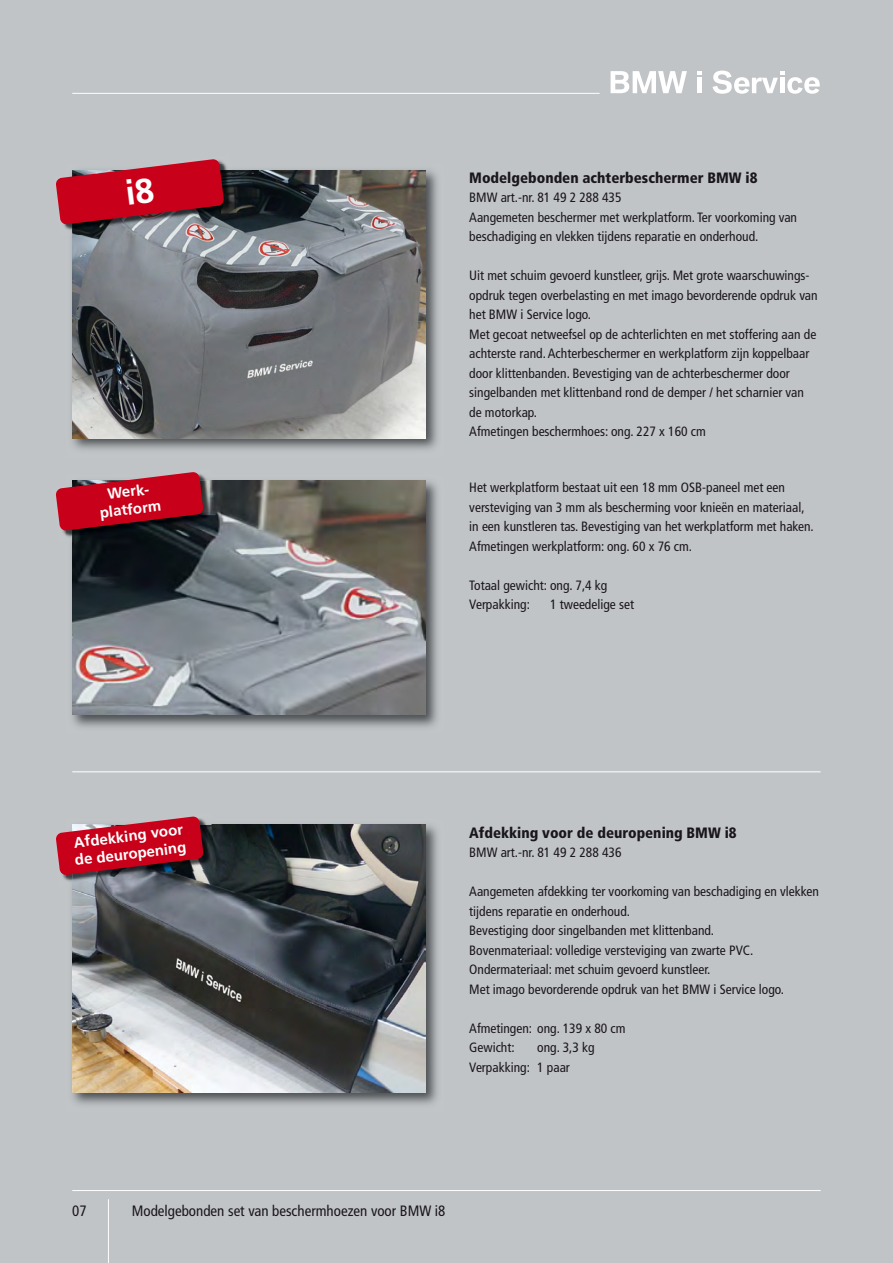
<style>
.page{position:relative;width:893px;height:1263px;background:#c1c4c7}
.page>*{position:absolute;margin:0;border:0;box-sizing:border-box;transform-origin:0 0}
.t1{font:900 condensed 15px "Frutiger";color:#1a171c}
.t2{font:condensed 15px "Frutiger";color:#1a171c}
.t3{font:700 15px/17.7px "Frutiger";color:#fff;text-align:center}
.t4{font:condensed 13.5px/19.5px "Frutiger";color:#1a171c}
</style>
<div class="page">
<hr style="left:72px;top:771px;width:749px;height:1px;background:#fff">
<img style="left:72px;top:824px;width:366px;height:281px">
<img style="left:72px;top:825px;width:353px;height:268px">
<img style="left:72px;top:170px;width:366px;height:280px">
<img style="left:72px;top:170px;width:353px;height:268px">
<img style="left:72px;top:480px;width:366px;height:248px">
<img style="left:72px;top:480px;width:353px;height:234px">
<hr style="left:72px;top:1190px;width:749px;height:1px;background:#fff">
<hr style="left:108px;top:1199px;width:1px;height:64px;background:#fff">
<img style="left:64px;top:225px;width:8px;height:6px">
<img style="left:224px;top:163px;width:4px;height:7px">
<img style="left:72px;top:170px;width:165px;height:66px">
<img style="left:63px;top:531px;width:9px;height:7px">
<img style="left:72px;top:480px;width:145px;height:62px">
<svg style="left:56px;top:472px;width:148px;height:59px;background:#a91e31"></svg>
<img style="left:63px;top:875px;width:9px;height:7px">
<img style="left:204px;top:821px;width:8px;height:4px">
<img style="left:72px;top:825px;width:145px;height:61px">
<svg style="left:56px;top:816px;width:148px;height:59px;background:#b2273a"></svg>
<hr style="left:72px;top:93px;width:528px;height:1px;background:#fff">
<svg style="left:611px;top:71px;width:76px;height:22px"></svg>
<svg style="left:712px;top:71px;width:108px;height:23px"></svg>
<hr style="left:697px;top:78px;width:4px;height:15px;background:#fff">
<svg style="left:697px;top:71px;width:4px;height:4px"></svg>
<svg style="left:56px;top:159px;width:168px;height:66px;background:#b42b3d"></svg>
<p class="t3" style="left:97px;top:487px;width:63px;rotate:-7deg">Werk&shy;platform</p>
<p class="t1" style="left:469px;top:172px;width:290px">Modelgebonden achterbeschermer BMW i8</p>
<p class="t4" style="left:469px;top:189px;width:329px">BMW art.-nr. 81 49 2 288 435<br>Aangemeten beschermer met werkplatform. Ter voorkoming van beschadiging en vlekken tijdens reparatie en onderhoud.</p>
<p class="t4" style="left:469px;top:267px;width:350px">Uit met schuim gevoerd kunstleer, grijs. Met grote waarschuwings&shy;opdruk tegen overbelasting en met imago bevorderende opdruk van het BMW i Service logo.<br>Met gecoat netweefsel op de achterlichten en met stoffering aan de achterste rand. Achterbeschermer en werkplatform zijn koppelbaar door klittenbanden. Bevestiging van de achterbeschermer door singelbanden met klittenband rond de demper / het scharnier van de motorkap.<br>Afmetingen beschermhoes: ong. 227 x 160 cm</p>
<p class="t4" style="left:469px;top:479px;width:346px">Het werkplatform bestaat uit een 18 mm OSB-paneel met een versteviging van 3 mm als bescherming voor knieën en materiaal, in een kunstleren tas. Bevestiging van het werkplatform met haken.<br>Afmetingen werkplatform: ong. 60 x 76 cm.</p>
<p class="t4" style="left:469px;top:576px;width:140px">Totaal gewicht: ong. 7,4 kg<br>Verpakking:</p>
<p class="t4" style="left:550px;top:596px;width:86px">1 tweedelige set</p>
<p class="t3" style="left:72px;top:835px;width:114px;text-align:left;rotate:-7deg">Afdekking voor de deuropening</p>
<p class="t1" style="left:469px;top:826px;width:269px">Afdekking voor de deuropening BMW i8</p>
<p class="t4" style="left:469px;top:844px;width:154px">BMW art.-nr. 81 49 2 288 436</p>
<p class="t4" style="left:469px;top:883px;width:351px">Aangemeten afdekking ter voorkoming van beschadiging en vlekken tijdens reparatie en onderhoud.<br>Bevestiging door singelbanden met klittenband.<br>Bovenmateriaal: volledige versteviging van zwarte PVC.<br>Ondermateriaal: met schuim gevoerd kunstleer.<br>Met imago bevorderende opdruk van het BMW i Service logo.</p>
<p class="t4" style="left:469px;top:1019px;width:158px">Afmetingen: ong. 139 x 80 cm<br>Gewicht:</p>
<p class="t4" style="left:469px;top:1039px;width:127px;text-indent:68px">ong. 3,3 kg<br>Verpakking: 1 paar</p>
<p class="t2" style="left:72px;top:1204px;width:16px">07</p>
<p class="t2" style="left:132px;top:1204px;width:315px">Modelgebonden set van beschermhoezen voor BMW i8</p>
</div>
